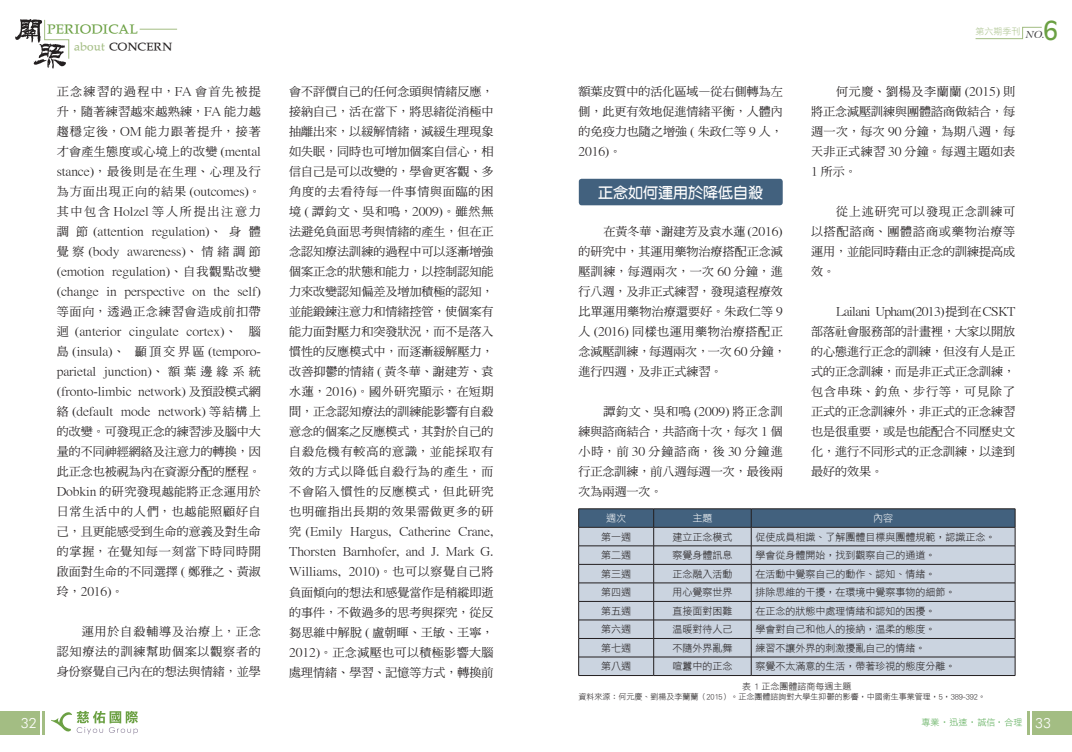
<style>
.page{position:relative;width:1072px;height:752px;background:#fff}
.page>*{position:absolute;margin:0;border:0;box-sizing:border-box;transform-origin:0 0}
.t1{font:25px "Antique Olive";color:#6ba043}
.t2{font:15px "DF Yuan Bd HKP BF";color:#fff}
.t3{font:14px "DF Wei Bei Md HKP BF";color:#6ba043}
.t4{font:300 14px "Futura BT";color:#fff}
.t5{font:12px/20px "DF Ming Md HKP BF";color:#231f20;text-align:justify}
.t6{font:12px "DF Wei Bei Md HKP BF";color:#231f20}
.t7{font:10px "DF Hei Lt HKP BF";color:#231f20}
.t8{font:10px "DF Hei Lt HKP BF";color:#fff}
.t9{font:italic 700 10px "Bernhard Modern BT";color:#3e3e3f}
.t10{font:9px "DF Li Hei Lt HK BF";color:#4ba447}
.t11{font:9px "DF Hei Lt HKP BF";color:#231f20}
.t12{font:9px "DF Li Hei Lt HK BF";color:#a3bd83}
.t13{font:8px "DF Hei Lt HKP BF";color:#231f20}
.s1{color:#a3bd83}
.s2{font-family:"Futura BT";font-weight:300;font-size:14px;color:#fff}
</style>
<div class="page">
<div style="left:579px;top:179px;width:203px;height:26px;background:#42617e;border-radius:3px"></div>
<svg style="left:578px;top:508px;width:437px;height:167px;background:#b2bcca"></svg>
<hr style="left:578px;top:675px;width:75px;height:1px;background:#231f20">
<hr style="left:653px;top:675px;width:98px;height:1px;background:#231f20">
<hr style="left:751px;top:675px;width:264px;height:1px;background:#231f20">
<div style="left:0;top:710px;width:40px;height:24px;background:#a3bd83"></div>
<div style="left:1032px;top:710px;width:40px;height:24px;background:#a3bd83"></div>
<hr style="left:43px;top:710px;width:2px;height:24px;background:#a3bd83">
<hr style="left:1026px;top:710px;width:3px;height:24px;background:#a3bd83">
<img style="left:34px;top:42px;width:32px;height:26px">
<img style="left:15px;top:20px;width:27px;height:22px">
<svg style="left:44px;top:19px;width:25px;height:40px"></svg>
<svg style="left:975px;top:27px;width:67px;height:12px"></svg>
<hr style="left:140px;top:29px;width:37px;height:1px;background:#a3bd83">
<svg style="left:51px;top:710px;width:87px;height:24px"></svg>
<p class="t3" style="left:47px;top:21px;width:92px">PERIODICAL</p>
<p class="t6" style="left:74px;top:40px;width:100px"><span class="s1">about</span> CONCERN</p>
<p class="t5" style="left:57px;top:82px;width:206px">正念練習的過程中，FA 會首先被提升，隨著練習越來越熟練，FA 能力越趨穩定後，OM 能力跟著提升，接著才會產生態度或心境上的改變 (mental stance)，最後則是在生理、心理及行為方面出現正向的結果 (outcomes)。其中包含 Holzel 等人所提出注意力調 節 (attention regulation)、 身 體覺察 (body awareness)、情緒調節(emotion regulation)、自我觀點改變(change in perspective on the self)等面向，透過正念練習會造成前扣帶迴 (anterior cingulate cortex)、 腦島 (insula)、 顳頂交界區 (temporo&shy;parietal junction)、額葉邊緣系統(fronto-limbic network) 及預設模式網絡 (default mode network) 等結構上的改變。可發現正念的練習涉及腦中大量的不同神經網絡及注意力的轉換，因此正念也被視為內在資源分配的歷程。Dobkin 的研究發現越能將正念運用於日常生活中的人們，也越能照顧好自己，且更能感受到生命的意義及對生命的掌握，在覺知每一刻當下時同時開啟面對生命的不同選擇 ( 鄭雅之、黃淑玲，2016)。</p>
<p class="t5" style="left:57px;top:622px;width:206px;text-indent:25px">運用於自殺輔導及治療上，正念認知療法的訓練幫助個案以觀察者的身份察覺自己內在的想法與情緒，並學</p>
<p class="t9" style="left:1025px;top:28px;width:21px">NO.</p>
<h1 class="t1" style="left:1043px;top:14px;width:16px">6</h1>
<p class="t12" style="left:975px;top:27px;width:46px">第六期季刊</p>
<p class="t5" style="left:289px;top:82px;width:206px">會不評價自己的任何念頭與情緒反應，接納自己，活在當下，將思緒從消極中抽離出來，以緩解情緒，減緩生理現象如失眠，同時也可增加個案自信心，相信自己是可以改變的，學會更客觀、多角度的去看待每一件事情與面臨的困境 ( 譚鈞文、吳和鳴，2009)。雖然無法避免負面思考與情緒的產生，但在正念認知療法訓練的過程中可以逐漸增強個案正念的狀態和能力，以控制認知能力來改變認知偏差及增加積極的認知，並能鍛鍊注意力和情緒控管，使個案有能力面對壓力和突發狀況，而不是落入慣性的反應模式中，而逐漸緩解壓力，改善抑鬱的情緒 ( 黃冬華、謝建芳、袁水蓮，2016)。國外研究顯示，在短期間，正念認知療法的訓練能影響有自殺意念的個案之反應模式，其對於自己的自殺危機有較高的意識，並能採取有效的方式以降低自殺行為的產生，而不會陷入慣性的反應模式，但此研究也明確指出長期的效果需做更多的研究 (Emily Hargus, Catherine Crane, Thorsten Barnhofer, and J. Mark G.<br>Williams, 2010)。也可以察覺自己將負面傾向的想法和感覺當作是稍縱即逝的事件，不做過多的思考與探究，從反芻思維中解脫 ( 盧朝暉、王敏、王寧，2012)。正念減壓也可以積極影響大腦處理情緒、學習、記憶等方式，轉換前</p>
<p class="t5" style="left:578px;top:82px;width:206px">額葉皮質中的活化區域—從右側轉為左側，此更有效地促進情緒平衡，人體內的免疫力也隨之增強 ( 朱政仁等 9 人，2016)。</p>
<p class="t5" style="left:811px;top:82px;width:206px;text-indent:25px">何元慶、劉楊及李蘭蘭 (2015) 則將正念減壓訓練與團體諮商做結合，每週一次，每次 90 分鐘，為期八週，每天非正式練習 30 分鐘。每週主題如表1 所示。</p>
<p class="t5" style="left:811px;top:202px;width:206px;text-indent:25px">從上述研究可以發現正念訓練可以搭配諮商、團體諮商或藥物治療等運用，並能同時藉由正念的訓練提高成效。</p>
<p class="t5" style="left:811px;top:301px;width:206px;text-indent:25px">Lailani Upham(2013)提到在 CSKT部落社會服務部的計畫裡，大家以開放的心態進行正念的訓練，但沒有人是正式的正念訓練，而是非正式正念訓練，包含串珠、釣魚、步行等，可見除了正式的正念訓練外，非正式的正念練習也是很重要，或是也能配合不同歷史文化，進行不同形式的正念訓練，以達到最好的效果。</p>
<p class="t2" style="left:598px;top:185px;width:166px">正念如何運用於降低自殺</p>
<p class="t5" style="left:578px;top:221px;width:209px;text-align:left;text-indent:25px">在黃冬華、謝建芳及袁水蓮 (2016)的研究中，其運用藥物治療搭配正念減壓訓練，每週兩次，一次 60 分鐘，進行八週，及非正式練習，發現遠程療效比單運用藥物治療還要好。朱政仁等 9人 (2016) 同樣也運用藥物治療搭配正念減壓訓練，每週兩次，一次 60 分鐘，進行四週，及非正式練習。</p>
<p class="t5" style="left:578px;top:401px;width:206px;text-indent:25px">譚鈞文、吳和鳴 (2009) 將正念訓練與諮商結合，共諮商十次，每次 1 個小時，前 30 分鐘諮商，後 30 分鐘進行正念訓練，前八週每週一次，最後兩次為兩週一次。</p>
<p class="t8" style="left:606px;top:513px;width:21px">週次</p>
<p class="t8" style="left:692px;top:513px;width:21px">主題</p>
<p class="t8" style="left:873px;top:513px;width:21px">內容</p>
<p class="t7" style="left:601px;top:531px;width:31px">第一週</p>
<p class="t7" style="left:672px;top:531px;width:61px">建立正念模式</p>
<p class="t7" style="left:755px;top:531px;width:241px">促使成員相識、了解團體目標與團體規範，認識正念。</p>
<p class="t7" style="left:601px;top:550px;width:31px">第二週</p>
<p class="t7" style="left:672px;top:550px;width:61px">察覺身體訊息</p>
<p class="t7" style="left:755px;top:550px;width:181px">學會從身體開始，找到觀察自己的通道。</p>
<p class="t7" style="left:601px;top:568px;width:31px">第三週</p>
<p class="t7" style="left:672px;top:568px;width:61px">正念融入活動</p>
<p class="t7" style="left:755px;top:568px;width:181px">在活動中覺察自己的動作、認知、情緒。</p>
<p class="t7" style="left:601px;top:587px;width:31px">第四週</p>
<p class="t7" style="left:672px;top:587px;width:61px">用心覺察世界</p>
<p class="t7" style="left:755px;top:587px;width:201px">排除思維的干擾，在環境中覺察事物的細節。</p>
<p class="t7" style="left:601px;top:605px;width:31px">第五週</p>
<p class="t7" style="left:672px;top:605px;width:61px">直接面對困難</p>
<p class="t7" style="left:755px;top:605px;width:181px">在正念的狀態中處理情緒和認知的困擾。</p>
<p class="t7" style="left:601px;top:624px;width:31px">第六週</p>
<p class="t7" style="left:672px;top:624px;width:61px">溫暖對待人己</p>
<p class="t7" style="left:755px;top:624px;width:181px">學會對自己和他人的接納，溫柔的態度。</p>
<p class="t7" style="left:601px;top:642px;width:31px">第七週</p>
<p class="t7" style="left:672px;top:642px;width:61px">不隨外界亂舞</p>
<p class="t7" style="left:755px;top:642px;width:171px">練習不讓外界的刺激擾亂自己的情緒。</p>
<p class="t7" style="left:601px;top:661px;width:31px">第八週</p>
<p class="t7" style="left:672px;top:661px;width:61px">喧囂中的正念</p>
<p class="t7" style="left:755px;top:661px;width:201px">察覺不太滿意的生活，帶著珍視的態度分離。</p>
<p class="t11" style="left:742px;top:681px;width:111px">表 1 正念團體諮商每週主題</p>
<p class="t13" style="left:578px;top:692px;width:409px">資料來源：何元慶、劉楊及李蘭蘭（2015）。正念團體諮詢對大學生抑鬱的影響，中國衛生事業管理，5，389-392。</p>
<p class="t4" style="left:21px;top:714px;width:18px">32</p>
<p class="t10" style="left:921px;top:717px;width:131px">專業‧迅速‧誠信 ‧合理 <span class="s2">33</span></p>
</div>
